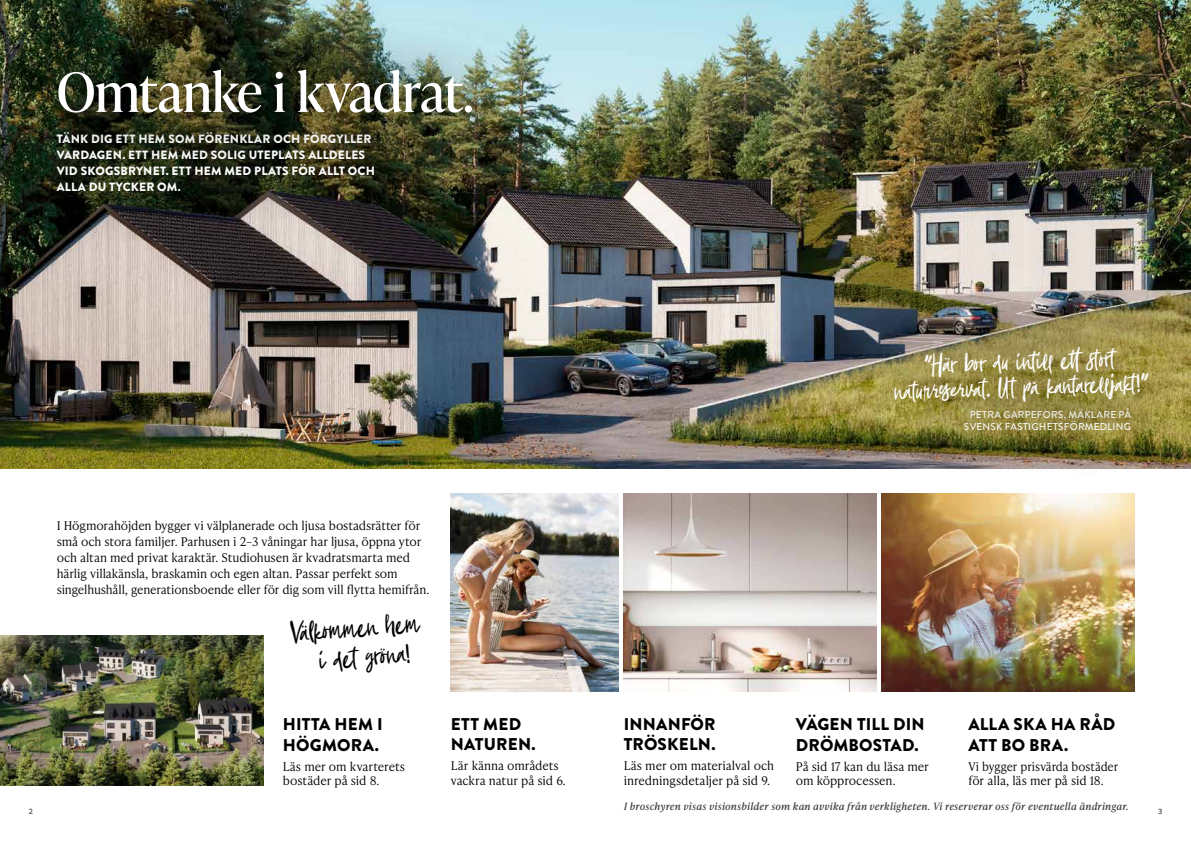
<style>
.page{position:relative;width:1191px;height:842px;background:#fff}
.page>*{position:absolute;margin:0;border:0;box-sizing:border-box;transform-origin:0 0}
.t1{font:54px "Ivy Presto Headline";letter-spacing:-.015em;color:#fff}
.t2{font:26.4px/29.7px "Aescudos";color:#000;text-align:center}
.t3{font:24.6px/25.4px "Aescudos";color:#fff;text-align:center}
.t4{font:900 17px/20.4px "Brandon Grotesque";letter-spacing:.01em;color:#000}
.t5{font:300 12px/16px "Ivy Presto Text";letter-spacing:-.01em;color:#000}
.t6{font:900 12px/16px "Brandon Grotesque";letter-spacing:.015em;color:#fff}
.t7{font:300 12px/14.4px "Ivy Presto Text";letter-spacing:-.01em;color:#000;scale:.96 1}
.t8{font:italic 10px "Ivy Presto Text";letter-spacing:.01em;color:#3d3732}
.t9{font:500 10px/12px "Brandon Grotesque";letter-spacing:.025em;color:#fff;text-align:center}
.t10{font:500 8px "Source Code Pro";color:#3d3732}
</style>
<div class="page">
<img style="left:0;top:0;width:1191px;height:469px">
<svg style="left:0;top:174px;width:428px;height:78px;background:#3a3931"></svg>
<img style="left:0;top:14px;width:523px;height:160px">
<svg style="left:925px;top:460px;width:246px;height:9px;background:#96847a"></svg>
<img style="left:842px;top:291px;width:349px;height:169px">
<img style="left:0;top:635px;width:264px;height:150px">
<img style="left:624px;top:493px;width:252px;height:199px">
<img style="left:882px;top:493px;width:252px;height:199px">
<img style="left:451px;top:493px;width:167px;height:199px">
<h1 class="t1" style="left:57px;top:54px;width:418px">Omtanke i kvadrat.</h1>
<p class="t6" style="left:57px;top:131px;width:320px">TÄNK DIG ETT HEM SOM FÖRENKLAR OCH FÖRGYLLER VARDAGEN. ETT HEM MED SOLIG UTEPLATS ALLDELES VID SKOGSBRYNET. ETT HEM MED PLATS FÖR ALLT OCH ALLA DU TYCKER OM.</p>
<p class="t5" style="left:57px;top:517px;width:374px">I Högmorahöjden bygger vi välplanerade och ljusa bostadsrätter för små och stora familjer. Parhusen i 2–3 våningar har ljusa, öppna ytor och altan med privat karaktär. Studiohusen är kvadratsmarta med härlig villakänsla, braskamin och egen altan. Passar perfekt som singelhushåll, generationsboende eller för dig som vill flytta hemifrån.</p>
<h2 class="t2" style="left:290px;top:619px;width:130px;rotate:-5deg">Välkommen hem i det gröna!</h2>
<h3 class="t4" style="left:283px;top:714px;width:101px">HITTA HEM I<br>HÖGMORA.</h3>
<p class="t5" style="left:283px;top:759px;width:124px;line-height:14.4px">Läs mer om kvarterets bostäder på sid 8.</p>
<h3 class="t4" style="left:451px;top:714px;width:86px">ETT MED<br>NATUREN.</h3>
<p class="t5" style="left:451px;top:758px;width:117px;line-height:14.4px">Lär känna områdets vackra natur på sid 6.</p>
<h3 class="t3" style="left:893px;top:354px;width:255px;rotate:-2deg">"Här bor du intill ett stort<br>naturr es er vat. Ut på kantarell jakt!"</h3>
<p class="t9" style="left:964px;top:408px;width:168px">PETRA GARPEFORS, MÄKLARE PÅ<br>SVENSK FASTIGHETSFÖRMEDLING</p>
<h3 class="t4" style="left:624px;top:714px;width:93px">INNANFÖR<br>TRÖSKELN.</h3>
<p class="t5" style="left:624px;top:758px;width:152px;line-height:14.4px">Läs mer om materialval och inredningsdetaljer på sid 9.</p>
<h3 class="t4" style="left:796px;top:714px;width:130px">VÄGEN TILL DIN<br>DRÖMBOSTAD.</h3>
<p class="t5" style="left:796px;top:759px;width:135px;line-height:14.4px">På sid 17 kan du läsa mer om köpprocessen.</p>
<h3 class="t4" style="left:968px;top:714px;width:148px">ALLA SKA HA RÅD<br>ATT BO BRA.</h3>
<p class="t7" style="left:968px;top:759px;width:157px">Vi bygger prisvärda bostäder för alla, läs mer på sid 18.</p>
<p class="t8" style="left:624px;top:798px;width:506px">I broschyren visas visionsbilder som kan avvika från verkligheten. Vi reserverar oss för eventuella ändringar.</p>
<p class="t10" style="left:28px;top:805px;width:6px">2</p>
<p class="t10" style="left:1157px;top:805px;width:6px">3</p>
</div>
